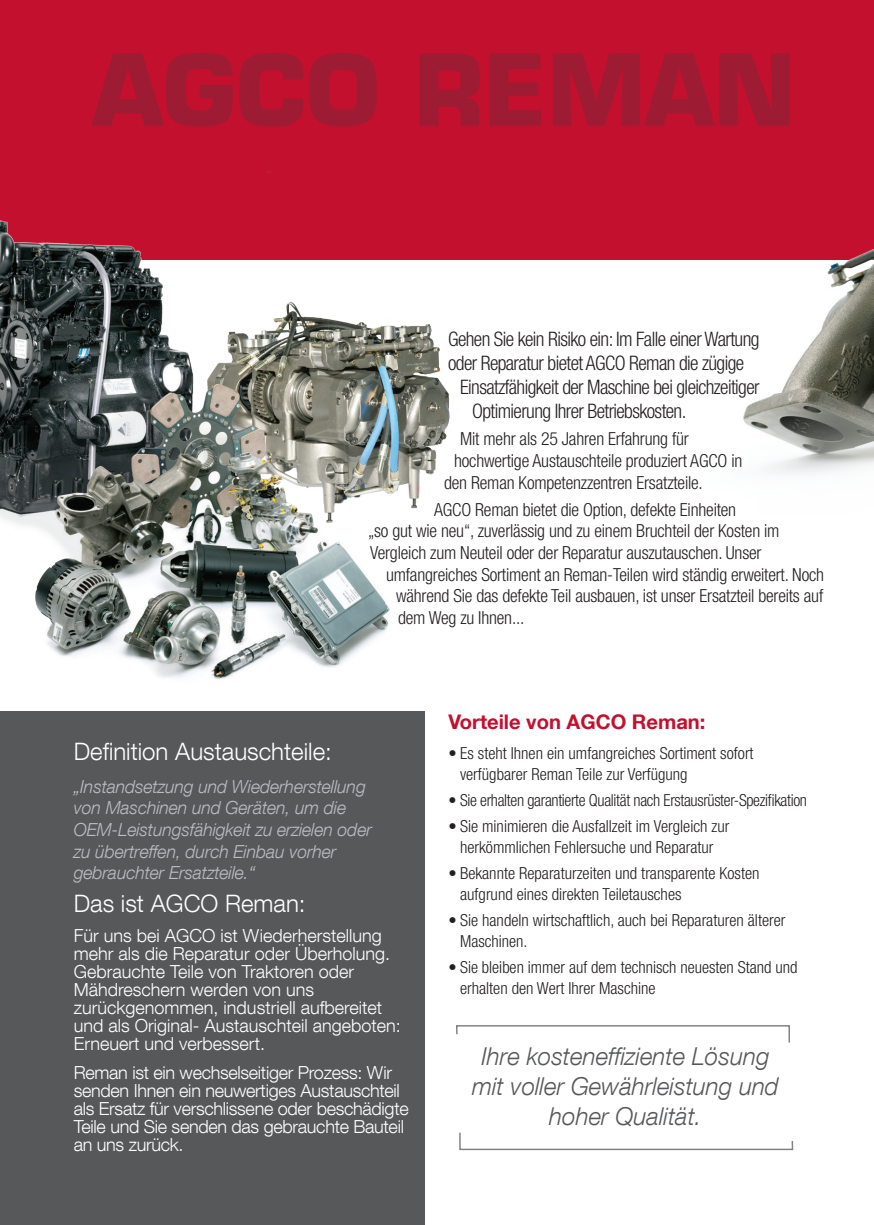
<style>
.page{position:relative;width:874px;height:1225px;background:#fff}
.page>*{position:absolute;margin:0;border:0;box-sizing:border-box;transform-origin:0 0}
.t1{font:700 96.4px "Eurostile";color:#9d1c33}
.t2{font:italic 300 24.6px/29.6px "Helvetica Neue LT Com";color:#57585a;text-align:center}
.t3{font:300 24px "Helvetica Neue LT Com";color:#fff}
.t4{font:700 20.2px "Helvetica Neue LT Com";color:#c3102f}
.t5{font:300 condensed 20px "Helvetica Neue LT Com";letter-spacing:-.03em;color:#231f20}
.t6{font:300 condensed 18px/21.6px "Helvetica Neue LT Com";letter-spacing:-.01em;color:#231f20}
.t7{font:300 18px/18px "Helvetica Neue LT Com";color:#fff}
.t8{font:italic 300 18px/21.6px "Helvetica Neue LT Com";letter-spacing:-.005em;color:#bcbdc0}
.t9{font:300 condensed 16.6px/20.6px "Helvetica Neue LT Com";color:#231f20}
.t10{font:300 condensed 16.6px "Helvetica Neue LT Com";letter-spacing:-.02em;color:#231f20}
</style>
<div class="page">
<div style="left:0;top:0;width:873px;height:260px;background:#c3102f"></div>
<img style="left:743px;top:249px;width:130px;height:225px">
<div style="left:0;top:711px;width:425px;height:513px;background:#57585a"></div>
<img style="left:0;top:171px;width:450px;height:508px">
<svg style="left:456px;top:1025px;width:334px;height:18px"></svg>
<svg style="left:459px;top:1132px;width:334px;height:18px"></svg>
<h1 class="t1" style="left:92px;top:31px;width:704px">AGCO REMAN</h1>
<p class="t5" style="left:448px;top:327px;width:313px">Gehen Sie kein Risiko ein: Im Falle einer Wartung</p>
<p class="t5" style="left:448px;top:351px;width:297px">oder Reparatur bietet AGCO Reman die zügige</p>
<p class="t5" style="left:460px;top:375px;width:301px">Einsatzfähigkeit der Maschine bei gleichzeitiger</p>
<p class="t5" style="left:472px;top:399px;width:216px">Optimierung Ihrer Betriebskosten.</p>
<p class="t6" style="left:460px;top:428px;width:230px">Mit mehr als 25 Jahren Erfahrung für</p>
<p class="t6" style="left:454px;top:450px;width:289px">hochwertige Austauschteile produziert AGCO in</p>
<p class="t6" style="left:444px;top:471px;width:260px">den Reman Kompetenzzentren Ersatzteile.</p>
<p class="t6" style="left:368px;top:498px;width:413px;text-indent:66px">AGCO Reman bietet die Option, defekte Einheiten<br>„so gut wie neu“, zuverlässig und zu einem Bruchteil der Kosten im<br>Vergleich zum Neuteil oder der Reparatur auszutauschen. Unser</p>
<p class="t6" style="left:396px;top:563px;width:429px;text-align:justify;text-indent:-10px">umfangreiches Sortiment an Reman-Teilen wird ständig erweitert. Noch während Sie das defekte Teil ausbauen, ist unser Ersatzteil bereits auf dem Weg zu Ihnen...</p>
<h3 class="t3" style="left:74px;top:736px;width:259px">Definition Austauschteile:</h3>
<p class="t8" style="left:74px;top:775px;width:299px">„Instandsetzung und Wiederherstellung von Maschinen und Geräten, um die OEM-Leistungsfähigkeit zu erzielen oder zu übertreffen, durch Einbau vorher gebrauchter Ersatzteile.“</p>
<h3 class="t3" style="left:74px;top:889px;width:233px">Das ist AGCO Reman:</h3>
<p class="t7" style="left:74px;top:926px;width:328px">Für uns bei AGCO ist Wiederherstellung mehr als die Reparatur oder Überholung.<br>Gebrauchte Teile von Traktoren oder Mähdreschern werden von uns zurückgenommen, industriell aufbereitet und als Original- Austauschteil angeboten:<br>Erneuert und verbessert.</p>
<p class="t7" style="left:74px;top:1063px;width:336px">Reman ist ein wechselseitiger Prozess: Wir senden Ihnen ein neuwertiges Austauschteil als Ersatz für verschlissene oder beschädigte Teile und Sie senden das gebrauchte Bauteil an uns zurück.</p>
<p class="t4" style="left:448px;top:709px;width:258px">Vorteile von AGCO Reman:</p>
<p class="t9" style="left:460px;top:743px;width:295px;text-indent:-12px">• Es steht Ihnen ein umfangreiches Sortiment sofort verfügbarer Reman Teile zur Verfügung</p>
<p class="t10" style="left:448px;top:790px;width:360px">• Sie erhalten garantierte Qualität nach Erstausrüster-Spezifikation</p>
<p class="t9" style="left:448px;top:816px;width:282px;text-align:center">• Sie minimieren die Ausfallzeit im Vergleich zur herkömmlichen Fehlersuche und Reparatur</p>
<p class="t9" style="left:460px;top:863px;width:301px;text-indent:-12px">• Bekannte Reparaturzeiten und transparente Kosten aufgrund eines direkten Teiletausches</p>
<p class="t9" style="left:460px;top:909px;width:326px;text-indent:-12px">• Sie handeln wirtschaftlich, auch bei Reparaturen älterer<br>Maschinen.</p>
<p class="t9" style="left:460px;top:956px;width:339px;text-indent:-12px">• Sie bleiben immer auf dem technisch neuesten Stand und erhalten den Wert Ihrer Maschine</p>
<h2 class="t2" style="left:472px;top:1041px;width:308px">Ihre kosteneffiziente Lösung mit voller Gewährleistung und hoher Qualität.</h2>
</div>
